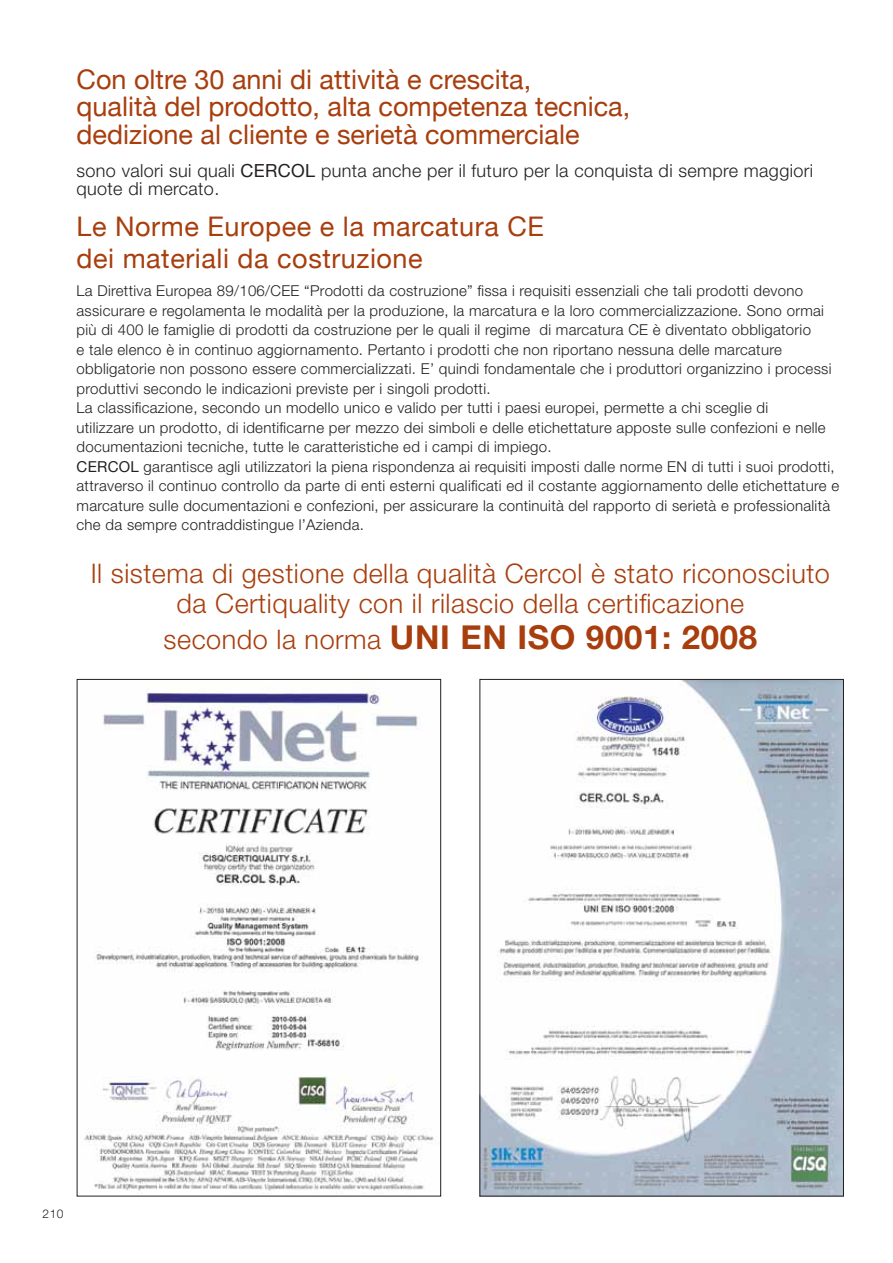
<style>
.page{position:relative;width:893px;height:1263px;background:#fff}
.page>*{position:absolute;margin:0;border:0;box-sizing:border-box;transform-origin:0 0}
.t1{font:700 33px "Helvetica Neue";letter-spacing:.02em;color:#a83e0d}
.t2{font:27px/27px "Helvetica Neue";color:#a83e0d}
.t3{font:300 27px/30.2px "Helvetica Neue";letter-spacing:.02em;color:#a83e0d;text-align:center}
.t4{font:27px/32.4px "Helvetica Neue";letter-spacing:.02em;color:#a83e0d}
.t5{font:300 18px/18px "Helvetica Neue";letter-spacing:.02em;color:#231f20}
.t6{font:300 15px/19.5px "Helvetica Neue";letter-spacing:.02em;color:#231f20}
.t7{font:300 12px "Helvetica Neue";color:#231f20}
.s1{font-weight:400}
.s2{font-weight:300;font-size:27px}
</style>
<div class="page">
<img style="left:481px;top:681px;width:361px;height:513px">
<img style="left:84px;top:690px;width:350px;height:501px">
<h2 class="t2" style="left:77px;top:66px;width:555px">Con oltre 30 anni di attività e crescita,<br>qualità del prodotto, alta competenza tecnica, dedizione al cliente e serietà commerciale</h2>
<p class="t5" style="left:77px;top:161px;width:738px">sono valori sui quali <span class="s1">CERCOL</span> punta anche per il futuro per la conquista di sempre maggiori quote di mercato.</p>
<h2 class="t4" style="left:77px;top:209px;width:469px">Le Norme Europee e la marcatura CE dei materiali da costruzione</h2>
<p class="t6" style="left:77px;top:281px;width:764px">La Direttiva Europea 89/106/CEE “Prodotti da costruzione” fissa i requisiti essenziali che tali prodotti devono assicurare e regolamenta le modalità per la produzione, la marcatura e la loro commercializzazione. Sono ormai più di 400 le famiglie di prodotti da costruzione per le quali il regime di marcatura CE è diventato obbligatorio<br>e tale elenco è in continuo aggiornamento. Pertanto i prodotti che non riportano nessuna delle marcature obbligatorie non possono essere commercializzati. E’ quindi fondamentale che i produttori organizzino i processi produttivi secondo le indicazioni previste per i singoli prodotti.<br>La classificazione, secondo un modello unico e valido per tutti i paesi europei, permette a chi sceglie di<br>utilizzare un prodotto, di identificarne per mezzo dei simboli e delle etichettature apposte sulle confezioni e nelle documentazioni tecniche, tutte le caratteristiche ed i campi di impiego.<br><span class="s1">CERCOL</span> garantisce agli utilizzatori la piena rispondenza ai requisiti imposti dalle norme EN di tutti i suoi prodotti, attraverso il continuo controllo da parte di enti esterni qualificati ed il costante aggiornamento delle etichettature e marcature sulle documentazioni e confezioni, per assicurare la continuità del rapporto di serietà e professionalità che da sempre contraddistingue l’Azienda.</p>
<h2 class="t3" style="left:91px;top:558px;width:741px">Il sistema di gestione della qualità Cercol è stato riconosciuto da Certiquality con il rilascio della certificazione</h2>
<h1 class="t1" style="left:164px;top:617px;width:595px"><span class="s2">secondo la norma</span> UNI EN ISO 9001: 2008</h1>
<p class="t7" style="left:43px;top:1206px;width:22px">210</p>
</div>
